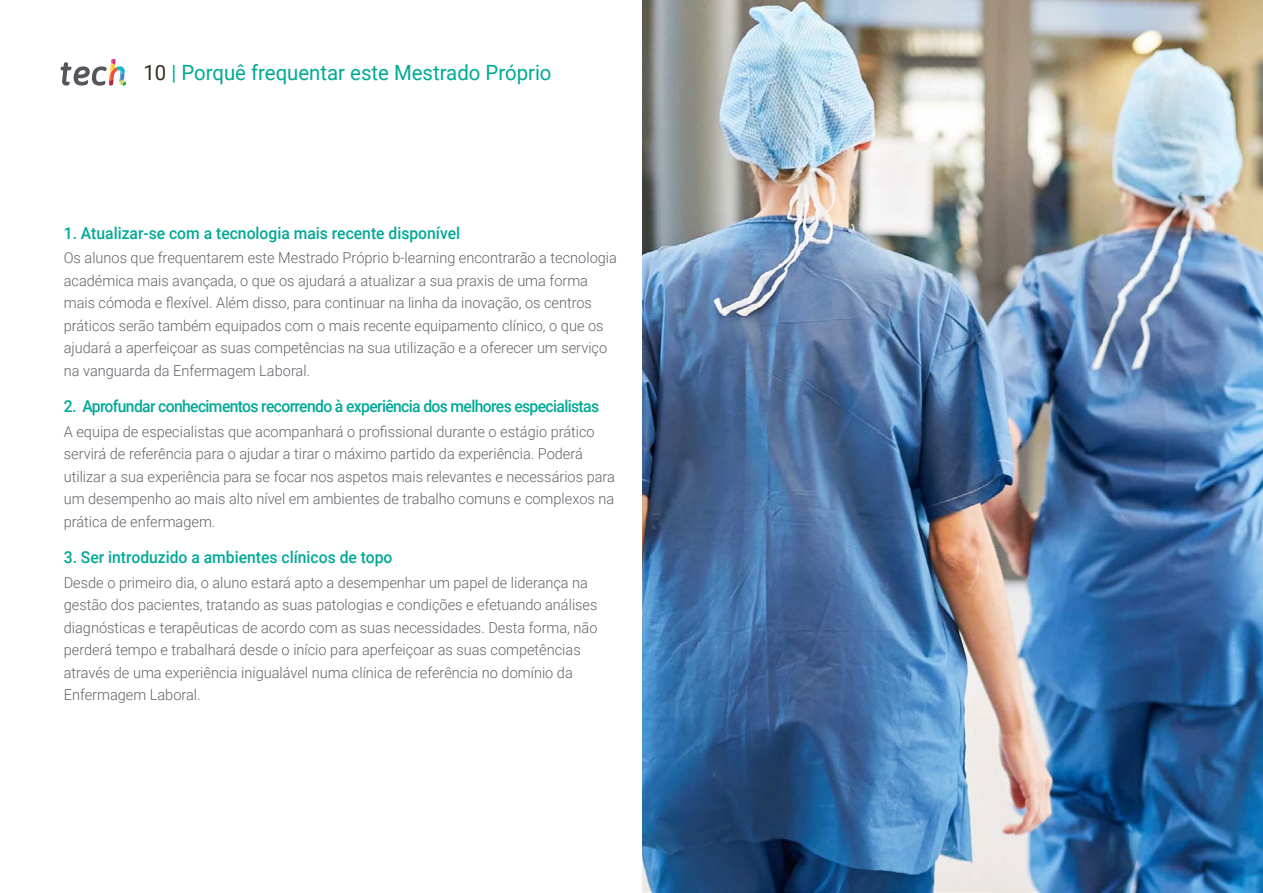
<style>
.page{position:relative;width:1263px;height:893px;background:#fff}
.page>*{position:absolute;margin:0;border:0;box-sizing:border-box;transform-origin:0 0}
.t1{font:21px "Roboto";color:#00a996}
.t2{font:500 16.5px "Roboto";letter-spacing:-.01em;color:#00a996;scale:.95 1}
.t3{font:500 16.5px "Roboto";letter-spacing:-.04em;color:#00a996;scale:.95 1}
.t4{font:300 15px/22.5px "Roboto";color:#61646a}
.s1{color:#312e20}
</style>
<div class="page">
<svg style="left:61px;top:59px;width:65px;height:27px"></svg>
<img style="left:642px;top:0;width:621px;height:893px">
<h1 class="t1" style="left:144px;top:57px;width:410px"><span class="s1">10</span> | Porquê frequentar este Mestrado Próprio</h1>
<p class="t2" style="left:64px;top:221px;width:419px">1. Atualizar-se com a tecnologia mais recente disponível</p>
<p class="t4" style="left:64px;top:246px;width:555px">Os alunos que frequentarem este Mestrado Próprio b-learning encontrarão a tecnologia académica mais avançada, o que os ajudará a atualizar a sua praxis de uma forma mais cómoda e flexível. Além disso, para continuar na linha da inovação, os centros práticos serão também equipados com o mais recente equipamento clínico, o que os ajudará a aperfeiçoar as suas competências na sua utilização e a oferecer um serviço na vanguarda da Enfermagem Laboral.</p>
<p class="t3" style="left:64px;top:395px;width:565px">2. Aprofundar conhecimentos recorrendo à experiência dos melhores especialistas</p>
<p class="t4" style="left:64px;top:420px;width:553px">A equipa de especialistas que acompanhará o profissional durante o estágio prático servirá de referência para o ajudar a tirar o máximo partido da experiência. Poderá utilizar a sua experiência para se focar nos aspetos mais relevantes e necessários para um desempenho ao mais alto nível em ambientes de trabalho comuns e complexos na prática de enfermagem.</p>
<p class="t2" style="left:64px;top:546px;width:347px">3. Ser introduzido a ambientes clínicos de topo</p>
<p class="t4" style="left:64px;top:571px;width:535px">Desde o primeiro dia, o aluno estará apto a desempenhar um papel de liderança na gestão dos pacientes, tratando as suas patologias e condições e efetuando análises diagnósticas e terapêuticas de acordo com as suas necessidades. Desta forma, não perderá tempo e trabalhará desde o início para aperfeiçoar as suas competências através de uma experiência inigualável numa clínica de referência no domínio da Enfermagem Laboral.</p>
</div>
